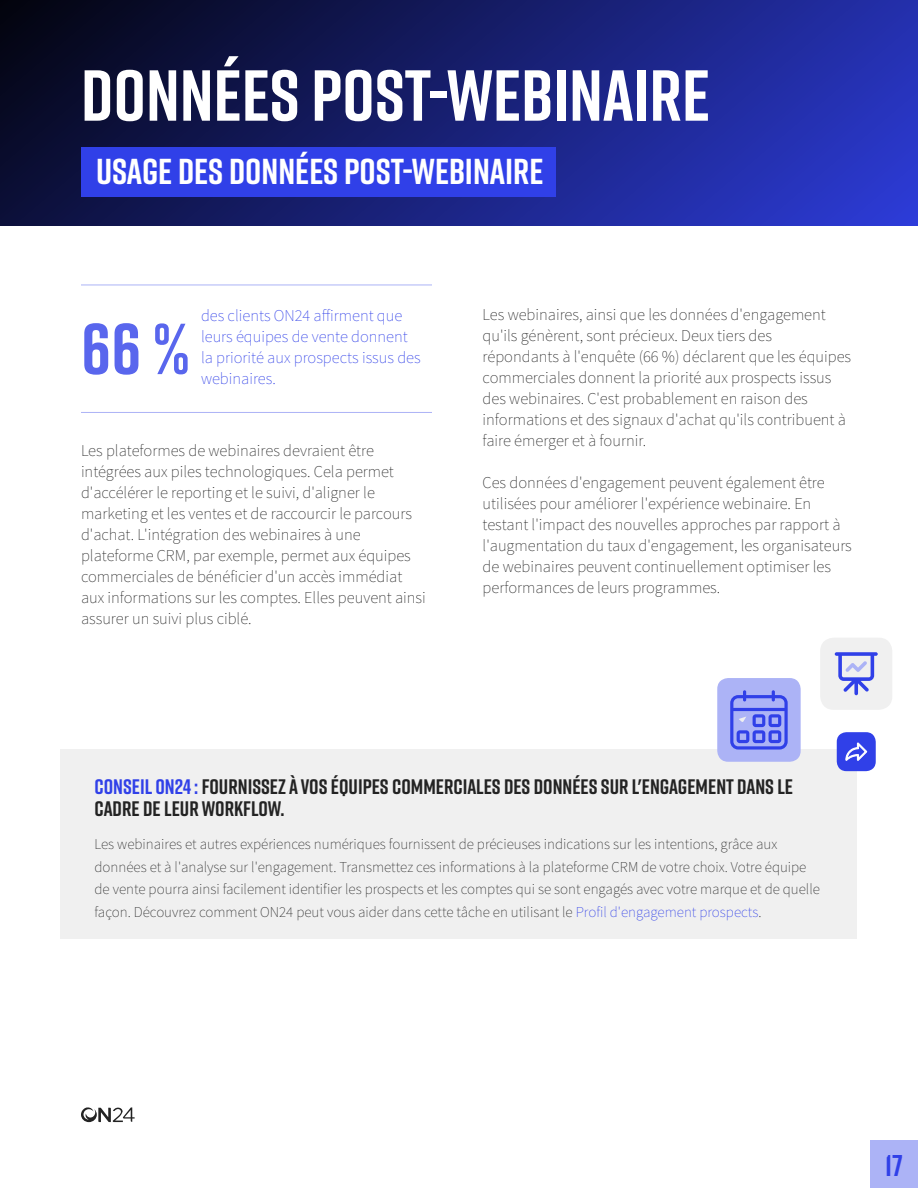
<style>
.page{position:relative;width:918px;height:1188px;background:#fff}
.page>*{position:absolute;margin:0;border:0;box-sizing:border-box;transform-origin:0 0}
.Section_title{font:700 72px "Rift";color:#fff}
.Stat{font:700 72px "Rift";color:#5966ed}
.Heading_-_for_TOC{font:700 36px "Rift";color:#fff}
.t1{font:700 30px "Rift";color:#3040e8}
.Subtitles{font:700 21px/22.5px "Rift";color:#232323}
.Body{font:200 16.5px/21px "Source Sans Pro";color:#232323}
.Stat_description_-_3{font:200 16.5px/21px "Source Sans Pro";color:#3040e8}
.Subtitles-2{font:200 15px/22.5px "Source Sans Pro";color:#232323}
.s1{color:#3040e8}
</style>
<div class="page">
<div style="left:870px;top:1140px;width:48px;height:48px;background:#acb3f6"></div>
<hr style="left:81px;top:412px;width:351px;height:1px;background:#acb3f6">
<hr style="left:81px;top:285px;width:351px;height:1px;background:#acb3f6">
<svg style="left:0;top:0;width:918px;height:226px;background:#182074"></svg>
<div style="left:81px;top:147px;width:475px;height:49px;background:#3040e8"></div>
<div style="left:61px;top:750px;width:796px;height:189px;background:#f0f0f0"></div>
<div style="left:837px;top:732px;width:39px;height:39px;background:#3040e8;border-radius:10px"></div>
<svg style="left:845px;top:742px;width:23px;height:19px"></svg>
<div style="left:717px;top:678px;width:84px;height:84px;background:#acb3f6;border-radius:11px"></div>
<svg style="left:730px;top:690px;width:58px;height:60px"></svg>
<div style="left:820px;top:638px;width:72px;height:72px;background:#f0f0f0;border-radius:14px"></div>
<svg style="left:835px;top:652px;width:43px;height:43px"></svg>
<svg style="left:81px;top:1107px;width:54px;height:15px"></svg>
<p class="Section_title" style="left:81px;top:44px;width:631px">DONNÉES POST-WEBINAIRE</p>
<p class="Heading_-_for_TOC" style="left:96px;top:146px;width:449px">USAGE DES DONNÉES POST-WEBINAIRE</p>
<p class="Stat" style="left:81px;top:297px;width:110px">66%</p>
<p class="Stat_description_-_3" style="left:201px;top:305px;width:221px">des clients ON24 affirment que leurs équipes de vente donnent la priorité aux prospects issus des webinaires.</p>
<p class="Body" style="left:81px;top:440px;width:346px">Les plateformes de webinaires devraient être intégrées aux piles technologiques. Cela permet d'accélérer le reporting et le suivi, d'aligner le marketing et les ventes et de raccourcir le parcours d'achat. L'intégration des webinaires à une plateforme CRM, par exemple, permet aux équipes commerciales de bénéficier d'un accès immédiat aux informations sur les comptes. Elles peuvent ainsi assurer un suivi plus ciblé.</p>
<p class="Body" style="left:483px;top:304px;width:370px">Les webinaires, ainsi que les données d'engagement qu'ils génèrent, sont précieux. Deux tiers des répondants à l'enquête (66 %) déclarent que les équipes commerciales donnent la priorité aux prospects issus des webinaires. C'est probablement en raison des informations et des signaux d'achat qu'ils contribuent à faire émerger et à fournir.</p>
<p class="Body" style="left:483px;top:472px;width:371px">Ces données d'engagement peuvent également être utilisées pour améliorer l'expérience webinaire. En testant l'impact des nouvelles approches par rapport à l'augmentation du taux d'engagement, les organisateurs de webinaires peuvent continuellement optimiser les performances de leurs programmes.</p>
<p class="Subtitles" style="left:95px;top:775px;width:700px"><span class="s1">CONSEIL ON24 :</span> FOURNISSEZ À VOS ÉQUIPES COMMERCIALES DES DONNÉES SUR L'ENGAGEMENT DANS LE<br>CADRE DE LEUR WORKFLOW.</p>
<p class="Subtitles-2" style="left:95px;top:833px;width:727px">Les webinaires et autres expériences numériques fournissent de précieuses indications sur les intentions, grâce aux données et à l'analyse sur l'engagement. Transmettez ces informations à la plateforme CRM de votre choix. Votre équipe de vente pourra ainsi facilement identifier les prospects et les comptes qui se sont engagés avec votre marque et de quelle façon. Découvrez comment ON24 peut vous aider dans cette tâche en utilisant le <span class="s1">Profil d'engagement prospects</span>.</p>
<h3 class="t1" style="left:885px;top:1144px;width:19px">17</h3>
</div>
